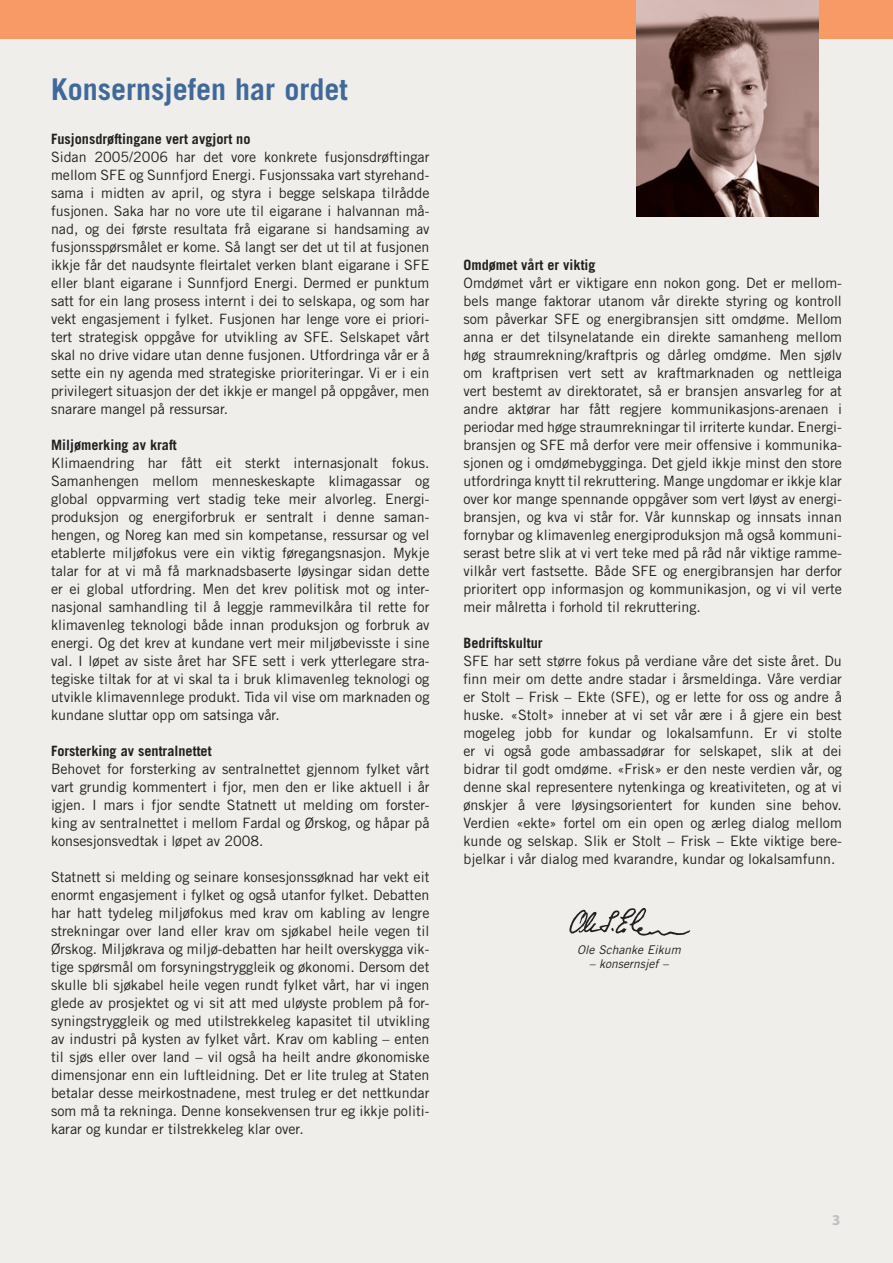
<style>
.page{position:relative;width:893px;height:1263px;background:#f0eeeb}
.page>*{position:absolute;margin:0;border:0;box-sizing:border-box;transform-origin:0 0}
.t1{font:700 30px "Trade Gothic";color:#40699b}
.t2{font:700 15px "Myriad";color:#bebfc2}
.t3{font:14.25px/18px "Trade Gothic";color:#231f20;text-align:justify}
.t4{font:700 14.25px "Trade Gothic";color:#231f20}
.t5{font:italic 12px "Trade Gothic";color:#231f20}
</style>
<div class="page">
<svg style="left:569px;top:908px;width:121px;height:28px"></svg>
<div style="left:0;top:0;width:893px;height:38px;background:#f89a65"></div>
<img style="left:636px;top:0;width:182px;height:217px">
<h1 class="t1" style="left:51px;top:71px;width:298px">Konsernsjefen har ordet</h1>
<p class="t4" style="left:51px;top:130px;width:201px">Fusjonsdrøftingane vert avgjort no</p>
<p class="t3" style="left:51px;top:148px;width:380px">Sidan 2005/2006 har det vore konkrete fusjonsdrøftingar mellom SFE og Sunnfjord Energi. Fusjonssaka vart styrehand&shy;sama i midten av april, og styra i begge selskapa tilrådde fusjonen. Saka har no vore ute til eigarane i halvannan må&shy;nad, og dei første resultata frå eigarane si handsaming av fusjonsspørsmålet er kome. Så langt ser det ut til at fusjonen ikkje får det naudsynte fleirtalet verken blant eigarane i SFE eller blant eigarane i Sunnfjord Energi. Dermed er punktum satt for ein lang prosess internt i dei to selskapa, og som har vekt engasjement i fylket. Fusjonen har lenge vore ei priori&shy;tert strategisk oppgåve for utvikling av SFE. Selskapet vårt skal no drive vidare utan denne fusjonen. Utfordringa vår er å sette ein ny agenda med strategiske prioriteringar. Vi er i ein privilegert situasjon der det ikkje er mangel på oppgåver, men snarare mangel på ressursar.</p>
<p class="t4" style="left:51px;top:436px;width:127px">Miljømerking av kraft</p>
<p class="t3" style="left:51px;top:454px;width:380px">Klimaendring har fått eit sterkt internasjonalt fokus.<br>Samanhengen mellom menneskeskapte klimagassar og global oppvarming vert stadig teke meir alvorleg. Energi&shy;produksjon og energiforbruk er sentralt i denne saman&shy;hengen, og Noreg kan med sin kompetanse, ressursar og vel etablerte miljøfokus vere ein viktig føregangsnasjon. Mykje talar for at vi må få marknadsbaserte løysingar sidan dette er ei global utfordring. Men det krev politisk mot og inter&shy;nasjonal samhandling til å leggje rammevilkåra til rette for klimavenleg teknologi både innan produksjon og forbruk av energi. Og det krev at kundane vert meir miljøbevisste i sine val. I løpet av siste året har SFE sett i verk ytterlegare stra&shy;tegiske tiltak for at vi skal ta i bruk klimavenleg teknologi og utvikle klimavennlege produkt. Tida vil vise om marknaden og kundane sluttar opp om satsinga vår.</p>
<p class="t4" style="left:51px;top:742px;width:162px">Forsterking av sentralnettet</p>
<p class="t3" style="left:51px;top:760px;width:380px">Behovet for forsterking av sentralnettet gjennom fylket vårt vart grundig kommentert i fjor, men den er like aktuell i år igjen. I mars i fjor sendte Statnett ut melding om forster&shy;king av sentralnettet i mellom Fardal og Ørskog, og håpar på konsesjonsvedtak i løpet av 2008.</p>
<p class="t3" style="left:51px;top:868px;width:380px">Statnett si melding og seinare konsesjonssøknad har vekt eit enormt engasjement i fylket og også utanfor fylket. Debatten har hatt tydeleg miljøfokus med krav om kabling av lengre strekningar over land eller krav om sjøkabel heile vegen til Ørskog. Miljøkrava og miljø-debatten har heilt overskygga vik&shy;tige spørsmål om forsyningstryggleik og økonomi. Dersom det skulle bli sjøkabel heile vegen rundt fylket vårt, har vi ingen glede av prosjektet og vi sit att med uløyste problem på for&shy;syningstryggleik og med utilstrekkeleg kapasitet til utvikling av industri på kysten av fylket vårt. Krav om kabling – enten til sjøs eller over land – vil også ha heilt andre økonomiske dimensjonar enn ein luftleidning. Det er lite truleg at Staten betalar desse meirkostnadene, mest truleg er det nettkundar som må ta rekninga. Denne konsekvensen trur eg ikkje politi&shy;karar og kundar er tilstrekkeleg klar over.</p>
<p class="t4" style="left:463px;top:256px;width:134px">Omdømet vårt er viktig</p>
<p class="t3" style="left:463px;top:274px;width:380px">Omdømet vårt er viktigare enn nokon gong. Det er mellom&shy;bels mange faktorar utanom vår direkte styring og kontroll som påverkar SFE og energibransjen sitt omdøme. Mellom anna er det tilsynelatande ein direkte samanheng mellom høg straumrekning/kraftpris og dårleg omdøme. Men sjølv om kraftprisen vert sett av kraftmarknaden og nettleiga vert bestemt av direktoratet, så er bransjen ansvarleg for at andre aktørar har fått regjere kommunikasjons-arenaen i periodar med høge straumrekningar til irriterte kundar. Energi&shy;bransjen og SFE må derfor vere meir offensive i kommunika&shy;sjonen og i omdømebygginga. Det gjeld ikkje minst den store utfordringa knytt til rekruttering. Mange ungdomar er ikkje klar over kor mange spennande oppgåver som vert løyst av energi&shy;bransjen, og kva vi står for. Vår kunnskap og innsats innan fornybar og klimavenleg energiproduksjon må også kommuni&shy;serast betre slik at vi vert teke med på råd når viktige ramme&shy;vilkår vert fastsette. Både SFE og energibransjen har derfor prioritert opp informasjon og kommunikasjon, og vi vil verte meir målretta i forhold til rekruttering.</p>
<p class="t4" style="left:463px;top:634px;width:81px">Bedriftskultur</p>
<p class="t3" style="left:463px;top:652px;width:380px">SFE har sett større fokus på verdiane våre det siste året. Du finn meir om dette andre stadar i årsmeldinga. Våre verdiar er Stolt – Frisk – Ekte (SFE), og er lette for oss og andre å huske. «Stolt» inneber at vi set vår ære i å gjere ein best mogeleg jobb for kundar og lokalsamfunn. Er vi stolte er vi også gode ambassadørar for selskapet, slik at dei bidrar til godt omdøme. «Frisk» er den neste verdien vår, og denne skal representere nytenkinga og kreativiteten, og at vi ønskjer å vere løysingsorientert for kunden sine behov.<br>Verdien «ekte» fortel om ein open og ærleg dialog mellom kunde og selskap. Slik er Stolt – Frisk – Ekte viktige bere&shy;bjelkar i vår dialog med kvarandre, kundar og lokalsamfunn.</p>
<p class="t5" style="left:577px;top:942px;width:105px">Ole Schanke Eikum</p>
<p class="t5" style="left:589px;top:957px;width:81px">– konsernsjef –</p>
<p class="t2" style="left:832px;top:1212px;width:10px">3</p>
</div>
